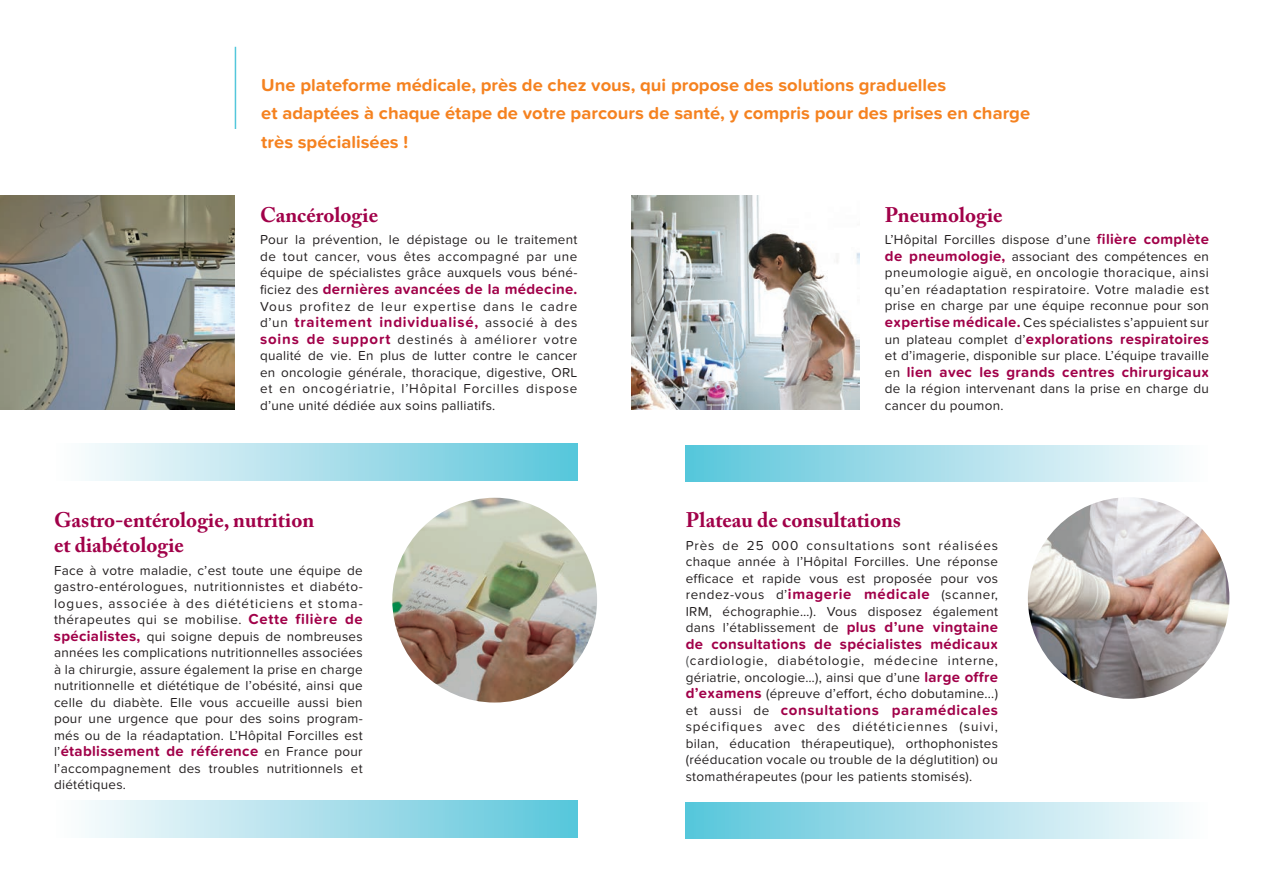
<style>
.page{position:relative;width:1263px;height:893px;background:#fff}
.page>*{position:absolute;margin:0;border:0;box-sizing:border-box;transform-origin:0 0}
.t1{font:700 21px/25.2px "Adobe Caslon Pro";color:#a10149}
.t2{font:700 18px/28.5px "Proxima Nova Soft";color:#f58220}
.t3{font:700 15px "Proxima Nova Soft";letter-spacing:.02em;color:#a10149}
.t4{font:700 15px "Proxima Nova Soft";letter-spacing:.05em;color:#a10149}
.t5{font:700 15px "Proxima Nova Soft";letter-spacing:.04em;color:#a10149}
.t6{font:13.5px/16.5px "Proxima Nova Soft";letter-spacing:.02em;color:#231f20;text-align:justify}
.t7{font:13.5px "Proxima Nova Soft";letter-spacing:.07em;color:#231f20}
.s1{font-weight:400;font-size:13.5px;color:#231f20}
.s2{font-weight:700;font-size:15px;color:#a10149}
.s3{font-weight:600;font-size:15px;color:#a10149}
.s4{color:#57585a}
</style>
<div class="page">
<div style="left:685px;top:445px;width:524px;height:37px;background:linear-gradient(to right,#5ac5db,#fffdfe)"></div>
<div style="left:54px;top:444px;width:523px;height:36px;background:linear-gradient(to right,#fffdfe,#5ac5db)"></div>
<hr style="left:235px;top:47px;width:1px;height:82px;background:#53c7db">
<img style="left:631px;top:196px;width:229px;height:213px">
<img style="left:0;top:196px;width:235px;height:213px">
<img style="left:1028px;top:497px;width:201px;height:202px;border-radius:101px">
<div style="left:685px;top:802px;width:524px;height:37px;background:linear-gradient(to right,#5ac5db,#fffdfe)"></div>
<div style="left:54px;top:801px;width:523px;height:36px;background:linear-gradient(to right,#fffdfe,#5ac5db)"></div>
<img style="left:392px;top:498px;width:205px;height:204px;border-radius:102px">
<p class="t2" style="left:261px;top:71px;width:770px">Une plateforme médicale, près de chez vous, qui propose des solutions graduelles<br>et adaptées à chaque étape de votre parcours de santé, y compris pour des prises en charge très spécialisées !</p>
<p class="t1" style="left:260px;top:202px;width:120px">Cancérologie</p>
<p class="t6" style="left:260px;top:232px;width:319px">Pour la prévention, le dépistage ou le traitement de tout cancer, vous êtes accompagné par une équipe de spécialistes grâce auxquels vous béné-</p>
<p class="t3" style="left:260px;top:280px;width:319px"><span class="s1">ficiez des</span> dernières avancées de la médecine.</p>
<p class="t7" style="left:260px;top:298px;width:319px">Vous profitez de leur expertise dans le cadre</p>
<p class="t4" style="left:260px;top:313px;width:319px"><span class="s1">d’un</span> traitement individualisé, <span class="s1">associé à des</span></p>
<p class="t6" style="left:260px;top:331px;width:319px"><span class="s2">soins de support</span> destinés à améliorer votre qualité de vie. En plus de lutter contre le cancer en oncologie générale, thoracique, digestive, ORL et en oncogériatrie, l’Hôpital Forcilles dispose d’une unité dédiée aux soins palliatifs.</p>
<p class="t1" style="left:54px;top:507px;width:262px">Gastro-entérologie, nutrition et diabétologie</p>
<p class="t6" style="left:54px;top:562px;width:310px">Face à votre maladie, c’est toute une équipe de gastro-entérologues, nutritionnistes et diabéto&shy;logues, associée à des diététiciens et stoma&shy;thérapeutes qui se mobilise. <span class="s2">Cette filière de spécialistes,</span> qui soigne depuis de nombreuses années les complications nutritionnelles associées à la chirurgie, assure également la prise en charge nutritionnelle et diététique de l’obésité, ainsi que celle du diabète. Elle vous accueille aussi bien pour une urgence que pour des soins program&shy;més ou de la réadaptation. L’Hôpital Forcilles est</p>
<p class="t3" style="left:54px;top:743px;width:310px"><span class="s1">l’</span>établissement de référence <span class="s1">en France pour</span></p>
<p class="t6" style="left:54px;top:760px;width:310px">l’accompagnement des troubles nutritionnels et diététiques.</p>
<p class="t1" style="left:885px;top:202px;width:119px">Pneumologie</p>
<p class="t6" style="left:885px;top:232px;width:326px">L’Hôpital Forcilles dispose d’une <span class="s3">f</span><span class="s2">ilière complète de pneumologie,</span> associant des compétences en pneumologie aiguë, en oncologie thoracique, ainsi qu’en réadaptation respiratoire. Votre maladie est prise en charge par une équipe reconnue pour son <span class="s2">expertise médicale.</span> Ces spécialistes s’appuient sur</p>
<p class="t3" style="left:885px;top:330px;width:326px"><span class="s1">un plateau complet d’</span>explorations respiratoires</p>
<p class="t6" style="left:885px;top:347px;width:325px">et d’imagerie, disponible sur place. L’équipe travaille</p>
<p class="t3" style="left:885px;top:363px;width:325px"><span class="s1">en</span> lien avec les grands centres chirurgicaux</p>
<p class="t6" style="left:885px;top:380px;width:326px">de la région intervenant dans la prise en charge du cancer du poumon.</p>
<p class="t1" style="left:686px;top:507px;width:217px">Plateau de consultations</p>
<p class="t6" style="left:686px;top:537px;width:314px">Près de 25 000 consultations sont réalisées chaque année à l’Hôpital Forcilles. Une réponse efficace et rapide vous est proposée pour vos rendez-vous d’<span class="s2">imagerie médicale</span> (scanner, IRM, échographie…). Vous disposez également dans l’établissement de <span class="s2">plus d’une vingtaine</span></p>
<p class="t3" style="left:686px;top:635px;width:314px">de consultations de spécialistes médicaux</p>
<p class="t6" style="left:686px;top:653px;width:314px"><span class="s4">(</span>cardiologie, diabétologie, médecine interne, gériatrie, oncologie…), ainsi que d’une <span class="s2">large offre d’examens</span> (épreuve d’effort, écho dobutamine...)</p>
<p class="t5" style="left:686px;top:701px;width:314px"><span class="s1">et aussi de</span> consultations paramédicales</p>
<p class="t6" style="left:686px;top:719px;width:314px">spécifiques avec des diététiciennes (suivi, bilan, éducation thérapeutique), orthophonistes (rééducation vocale ou trouble de la déglutition) ou stomathérapeutes (pour les patients stomisés).</p>
</div>
